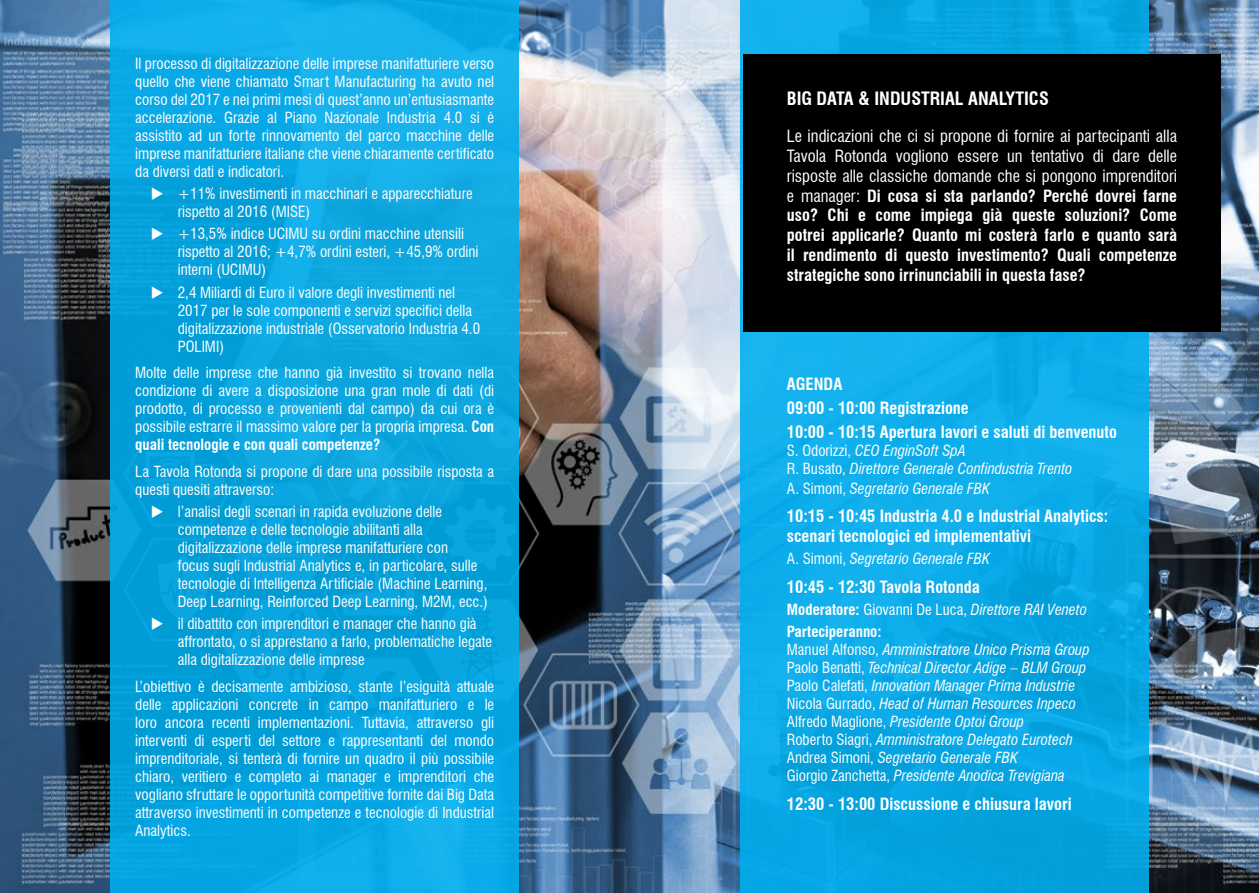
<style>
.page{position:relative;width:1259px;height:893px;background:#fff}
.page>*{position:absolute;margin:0;border:0;box-sizing:border-box;transform-origin:0 0}
.t1{font:700 condensed 18px "Swiss 721 BT";color:#fff}
.t2{font:700 condensed 16.5px/19.8px "Swiss 721 BT";color:#fff}
.t3{font:condensed 15px/18px "Swiss 721 BT";color:#fff}
.t4{font:italic condensed 15px/18px "Swiss 721 BT";color:#fff}
.t5{font:700 condensed 15px/22.2px "Swiss 721 BT";color:#fff}
.s1{font-weight:700}
.s2{font-weight:400}
.s3{font-style:normal}
.s4{font-weight:400;font-style:italic}
</style>
<div class="page">
<img style="left:0;top:0;width:1259px;height:893px">
<svg style="left:111px;top:0;width:408px;height:893px;fill:#09a6e1"></svg>
<div style="left:740px;top:0;width:408px;height:893px;background:linear-gradient(to right,#0faeeb,#07a6e3)"></div>
<div style="left:743px;top:54px;width:477px;height:277px;background:#000"></div>
<svg style="left:152px;top:187px;width:11px;height:13px"></svg>
<svg style="left:152px;top:227px;width:11px;height:13px"></svg>
<svg style="left:152px;top:286px;width:11px;height:12px"></svg>
<svg style="left:152px;top:505px;width:11px;height:13px"></svg>
<svg style="left:152px;top:617px;width:11px;height:13px"></svg>
<p class="t3" style="left:135px;top:54px;width:360px;text-align:justify">Il processo di digitalizzazione delle imprese manifatturiere verso quello che viene chiamato Smart Manufacturing ha avuto nel corso del 2017 e nei primi mesi di quest’anno un’entusiasmante accelerazione. Grazie al Piano Nazionale Industria 4.0 si è assistito ad un forte rinnovamento del parco macchine delle imprese manifatturiere italiane che viene chiaramente certificato da diversi dati e indicatori.</p>
<p class="t3" style="left:178px;top:185px;width:296px">+11% investimenti in macchinari e apparecchiature rispetto al 2016 (MISE)</p>
<p class="t3" style="left:178px;top:225px;width:302px">+13,5% indice UCIMU su ordini macchine utensili rispetto al 2016; +4,7% ordini esteri, +45,9% ordini interni (UCIMU)</p>
<p class="t3" style="left:178px;top:283px;width:304px">2,4 Miliardi di Euro il valore degli investimenti nel 2017 per le sole componenti e servizi specifici della digitalizzazione industriale (Osservatorio Industria 4.0<br>POLIMI)</p>
<p class="t3" style="left:135px;top:364px;width:360px;text-align:justify">Molte delle imprese che hanno già investito si trovano nella condizione di avere a disposizione una gran mole di dati (di prodotto, di processo e provenienti dal campo) da cui ora è possibile estrarre il massimo valore per la propria impresa. <span class="s1">Con quali tecnologie e con quali competenze?</span></p>
<p class="t3" style="left:135px;top:462px;width:360px">La Tavola Rotonda si propone di dare una possibile risposta a questi quesiti attraverso:</p>
<p class="t3" style="left:178px;top:502px;width:312px">l’analisi degli scenari in rapida evoluzione delle competenze e delle tecnologie abilitanti alla digitalizzazione delle imprese manifatturiere con<br>focus sugli Industrial Analytics e, in particolare, sulle tecnologie di Intelligenza Artificiale (Machine Learning, Deep Learning, Reinforced Deep Learning, M2M, ecc.)</p>
<p class="t3" style="left:178px;top:615px;width:316px">il dibattito con imprenditori e manager che hanno già affrontato, o si apprestano a farlo, problematiche legate alla digitalizzazione delle imprese</p>
<p class="t3" style="left:135px;top:677px;width:360px;text-align:justify">L’obiettivo è decisamente ambizioso, stante l’esiguità attuale delle applicazioni concrete in campo manifatturiero e le loro ancora recenti implementazioni. Tuttavia, attraverso gli interventi di esperti del settore e rappresentanti del mondo imprenditoriale, si tenterà di fornire un quadro il più possibile chiaro, veritiero e completo ai manager e imprenditori che vogliano sfruttare le opportunità competitive fornite dai Big Data attraverso investimenti in competenze e tecnologie di Industrial Analytics.</p>
<p class="t1" style="left:787px;top:88px;width:263px">BIG DATA &amp; INDUSTRIAL ANALYTICS</p>
<p class="t2" style="left:787px;top:126px;width:392px;text-align:justify"><span class="s2">Le indicazioni che ci si propone di fornire ai partecipanti alla Tavola Rotonda vogliono essere un tentativo di dare delle risposte alle classiche domande che si pongono imprenditori e manager:</span> Di cosa si sta parlando? Perché dovrei farne uso? Chi e come impiega già queste soluzioni? Come potrei applicarle? Quanto mi costerà farlo e quanto sarà il rendimento di questo investimento? Quali competenze strategiche sono irrinunciabili in questa fase?</p>
<p class="t2" style="left:787px;top:372px;width:332px;line-height:24px">AGENDA<br>09:00 - 10:00 Registrazione<br>10:00 - 10:15 Apertura lavori e saluti di benvenuto</p>
<p class="t4" style="left:787px;top:442px;width:287px"><span class="s3">S. Odorizzi,</span> CEO EnginSoft SpA<br><span class="s3">R. Busato,</span> Direttore Generale Confindustria Trento</p>
<p class="t4" style="left:787px;top:480px;width:205px"><span class="s3">A. Simoni,</span> Segretario Generale FBK</p>
<p class="t2" style="left:787px;top:506px;width:323px">10:15 - 10:45 Industria 4.0 e Industrial Analytics: scenari tecnologici ed implementativi</p>
<p class="t4" style="left:787px;top:550px;width:205px"><span class="s3">A. Simoni,</span> Segretario Generale FBK</p>
<p class="t2" style="left:787px;top:577px;width:194px">10:45 - 12:30 Tavola Rotonda</p>
<p class="t5" style="left:787px;top:598px;width:302px">Moderatore: <span class="s2">Giovanni De Luca,</span> <span class="s4">Direttore RAI Veneto<br></span>Parteciperanno:</p>
<p class="t4" style="left:787px;top:641px;width:304px"><span class="s3">Manuel Alfonso,</span> Amministratore Unico Prisma Group <span class="s3">Paolo Benatti,</span> Technical Director Adige – BLM Group <span class="s3">Paolo Calefati,</span> Innovation Manager Prima Industrie <span class="s3">Nicola Gurrado,</span> Head of Human Resources Inpeco <span class="s3">Alfredo Maglione,</span> Presidente Optoi Group<br><span class="s3">Roberto Siagri,</span> Amministratore Delegato Eurotech <span class="s3">Andrea Simoni,</span> Segretario Generale FBK<br><span class="s3">Giorgio Zanchetta,</span> Presidente Anodica Trevigiana</p>
<p class="t2" style="left:787px;top:794px;width:286px">12:30 - 13:00 Discussione e chiusura lavori</p>
</div>
